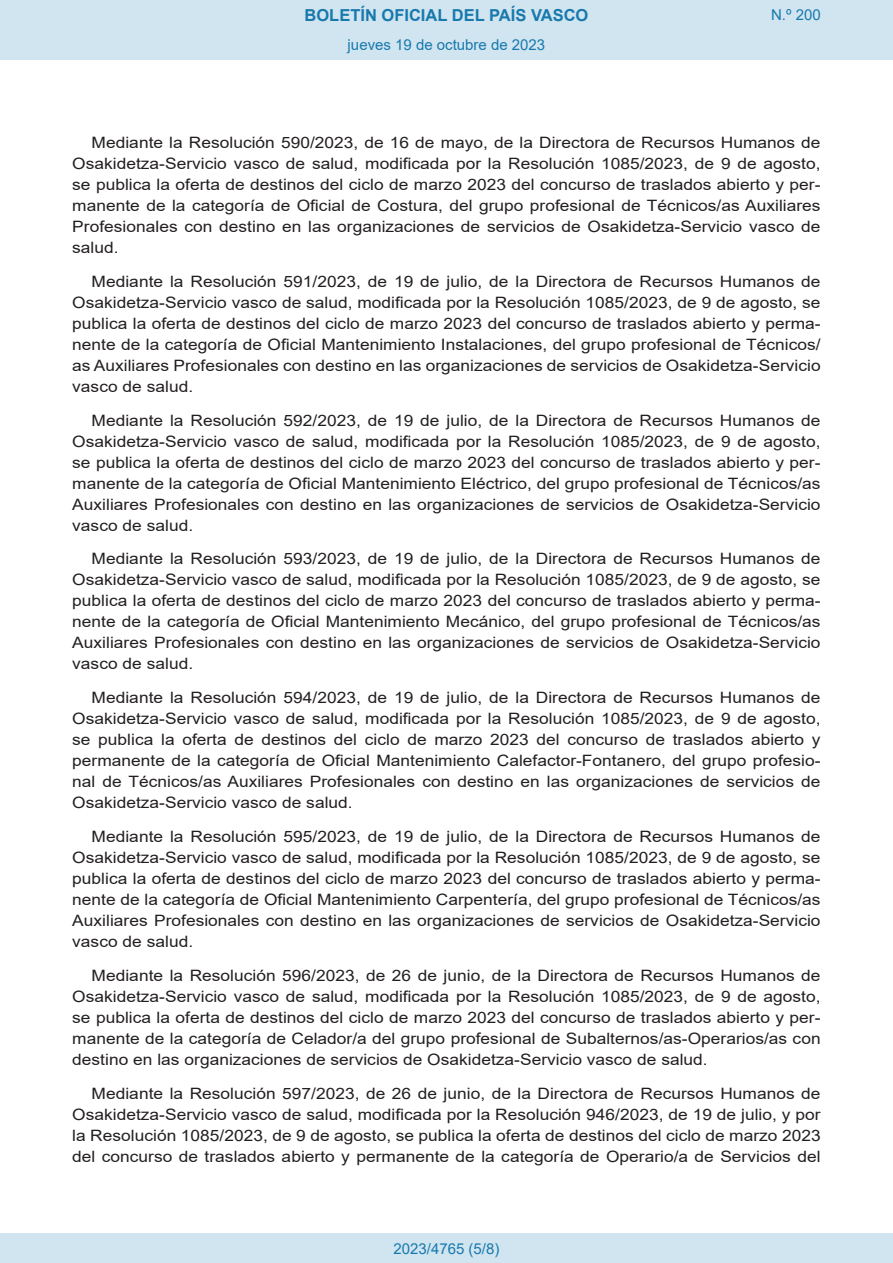
<style>
.page{position:relative;width:893px;height:1263px;background:#fff}
.page>*{position:absolute;margin:0;border:0;box-sizing:border-box;transform-origin:0 0}
.t1{font:700 16.5px "Arial";color:#1879ad}
.BOPVDetalle{font:15.6px/21px "Arial";color:#231f20;text-align:justify;scale:1.11 1}
.Paginacion_Centro{font:15px "Arial";color:#1879ad}
</style>
<div class="page">
<div style="left:0;top:0;width:893px;height:60px;background:#d0e5f0"></div>
<div style="left:0;top:1233px;width:893px;height:30px;background:#d0e5f0"></div>
<p class="t1" style="left:305px;top:3px;width:285px">BOLETÍN OFICIAL DEL PAÍS VASCO</p>
<p class="Paginacion_Centro" style="left:348px;top:35px;width:199px">jueves 19 de octubre de 2023</p>
<p class="Paginacion_Centro" style="left:771px;top:5px;width:51px">N.º 200</p>
<p class="BOPVDetalle" style="left:72px;top:132px;width:676px;text-indent:19px">Mediante la Resolución 590/2023, de 16 de mayo, de la Directora de Recursos Humanos de Osakidetza-Servicio vasco de salud, modificada por la Resolución 1085/2023, de 9 de agosto, se publica la oferta de destinos del ciclo de marzo 2023 del concurso de traslados abierto y per&shy;manente de la categoría de Oficial de Costura, del grupo profesional de Técnicos/as Auxiliares Profesionales con destino en las organizaciones de servicios de Osakidetza-Servicio vasco de salud.</p>
<p class="BOPVDetalle" style="left:72px;top:271px;width:676px;text-indent:19px">Mediante la Resolución 591/2023, de 19 de julio, de la Directora de Recursos Humanos de Osakidetza-Servicio vasco de salud, modificada por la Resolución 1085/2023, de 9 de agosto, se publica la oferta de destinos del ciclo de marzo 2023 del concurso de traslados abierto y perma&shy;nente de la categoría de Oficial Mantenimiento Instalaciones, del grupo profesional de Técnicos/ as Auxiliares Profesionales con destino en las organizaciones de servicios de Osakidetza-Servicio vasco de salud.</p>
<p class="BOPVDetalle" style="left:72px;top:410px;width:676px;text-indent:19px">Mediante la Resolución 592/2023, de 19 de julio, de la Directora de Recursos Humanos de Osakidetza-Servicio vasco de salud, modificada por la Resolución 1085/2023, de 9 de agosto, se publica la oferta de destinos del ciclo de marzo 2023 del concurso de traslados abierto y per&shy;manente de la categoría de Oficial Mantenimiento Eléctrico, del grupo profesional de Técnicos/as Auxiliares Profesionales con destino en las organizaciones de servicios de Osakidetza-Servicio vasco de salud.</p>
<p class="BOPVDetalle" style="left:72px;top:548px;width:676px;text-indent:19px">Mediante la Resolución 593/2023, de 19 de julio, de la Directora de Recursos Humanos de Osakidetza-Servicio vasco de salud, modificada por la Resolución 1085/2023, de 9 de agosto, se publica la oferta de destinos del ciclo de marzo 2023 del concurso de traslados abierto y perma&shy;nente de la categoría de Oficial Mantenimiento Mecánico, del grupo profesional de Técnicos/as Auxiliares Profesionales con destino en las organizaciones de servicios de Osakidetza-Servicio vasco de salud.</p>
<p class="BOPVDetalle" style="left:72px;top:687px;width:676px;text-indent:19px">Mediante la Resolución 594/2023, de 19 de julio, de la Directora de Recursos Humanos de Osakidetza-Servicio vasco de salud, modificada por la Resolución 1085/2023, de 9 de agosto, se publica la oferta de destinos del ciclo de marzo 2023 del concurso de traslados abierto y permanente de la categoría de Oficial Mantenimiento Calefactor-Fontanero, del grupo profesio&shy;nal de Técnicos/as Auxiliares Profesionales con destino en las organizaciones de servicios de Osakidetza-Servicio vasco de salud.</p>
<p class="BOPVDetalle" style="left:72px;top:826px;width:676px;text-indent:19px">Mediante la Resolución 595/2023, de 19 de julio, de la Directora de Recursos Humanos de Osakidetza-Servicio vasco de salud, modificada por la Resolución 1085/2023, de 9 de agosto, se publica la oferta de destinos del ciclo de marzo 2023 del concurso de traslados abierto y perma&shy;nente de la categoría de Oficial Mantenimiento Carpentería, del grupo profesional de Técnicos/as Auxiliares Profesionales con destino en las organizaciones de servicios de Osakidetza-Servicio vasco de salud.</p>
<p class="BOPVDetalle" style="left:72px;top:965px;width:676px;text-indent:19px">Mediante la Resolución 596/2023, de 26 de junio, de la Directora de Recursos Humanos de Osakidetza-Servicio vasco de salud, modificada por la Resolución 1085/2023, de 9 de agosto, se publica la oferta de destinos del ciclo de marzo 2023 del concurso de traslados abierto y per&shy;manente de la categoría de Celador/a del grupo profesional de Subalternos/as-Operarios/as con destino en las organizaciones de servicios de Osakidetza-Servicio vasco de salud.</p>
<p class="BOPVDetalle" style="left:72px;top:1082px;width:676px;text-indent:19px">Mediante la Resolución 597/2023, de 26 de junio, de la Directora de Recursos Humanos de Osakidetza-Servicio vasco de salud, modificada por la Resolución 946/2023, de 19 de julio, y por la Resolución 1085/2023, de 9 de agosto, se publica la oferta de destinos del ciclo de marzo 2023 del concurso de traslados abierto y permanente de la categoría de Operario/a de Servicios del</p>
<p class="Paginacion_Centro" style="left:393px;top:1238px;width:107px">2023/4765 (5/8)</p>
</div>
